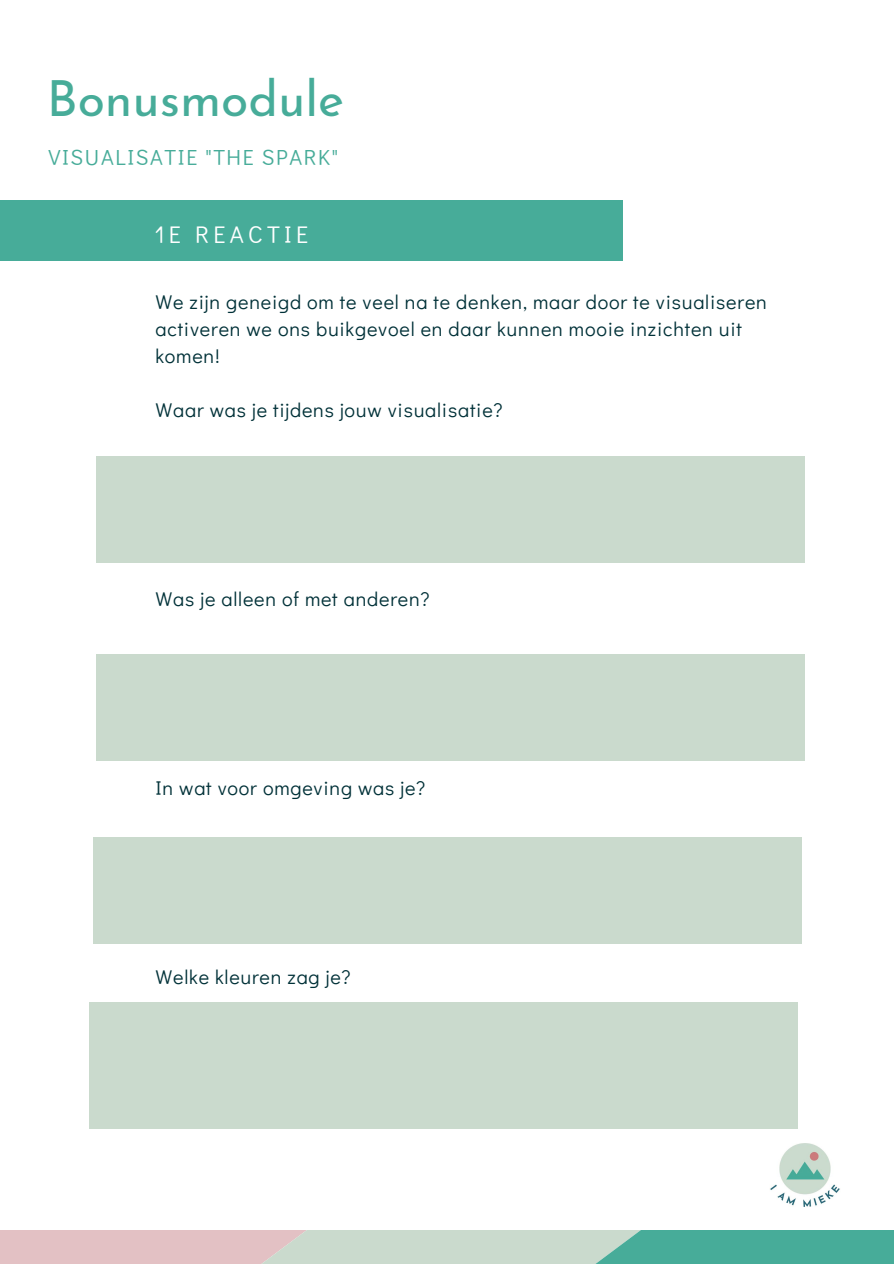
<style>
.page{position:relative;width:894px;height:1264px;background:#fff}
.page>*{position:absolute;margin:0;border:0;box-sizing:border-box;transform-origin:0 0}
.t1{font:49.8px "Josefin Sans";color:#47ac99}
.t2{font:24px "Didact Gothic";letter-spacing:.18em;color:#fff}
.t3{font:21.75px "Didact Gothic";letter-spacing:.075em;color:#47ac99}
.t4{font:19.8px/27px "Didact Gothic";letter-spacing:.04em;color:#003138}
</style>
<div class="page">
<div style="left:0;top:200px;width:623px;height:60px;background:#47ac99"></div>
<svg style="left:0;top:1230px;width:893px;height:33px;background:#a9c3ba"></svg>
<div style="left:96px;top:456px;width:708px;height:107px;background:#cadacd"></div>
<img style="left:758px;top:1128px;width:82px;height:79px">
<div style="left:96px;top:653px;width:708px;height:107px;background:#cadacd"></div>
<div style="left:93px;top:837px;width:708px;height:107px;background:#cadacd"></div>
<div style="left:89px;top:1002px;width:708px;height:126px;background:#cadacd"></div>
<h1 class="t1" style="left:47px;top:78px;width:298px">Bonusmodule</h1>
<p class="t3" style="left:48px;top:142px;width:291px">VISUALISATIE "THE SPARK"</p>
<p class="t2" style="left:155px;top:217px;width:155px">1E REACTIE</p>
<p class="t4" style="left:155px;top:287px;width:612px">We zijn geneigd om te veel na te denken, maar door te visualiseren activeren we ons buikgevoel en daar kunnen mooie inzichten uit komen!</p>
<p class="t4" style="left:155px;top:395px;width:348px">Waar was je tijdens jouw visualisatie?</p>
<p class="t4" style="left:155px;top:584px;width:275px">Was je alleen of met anderen?</p>
<p class="t4" style="left:155px;top:774px;width:271px">In wat voor omgeving was je?</p>
<p class="t4" style="left:155px;top:963px;width:197px">Welke kleuren zag je?</p>
</div>
